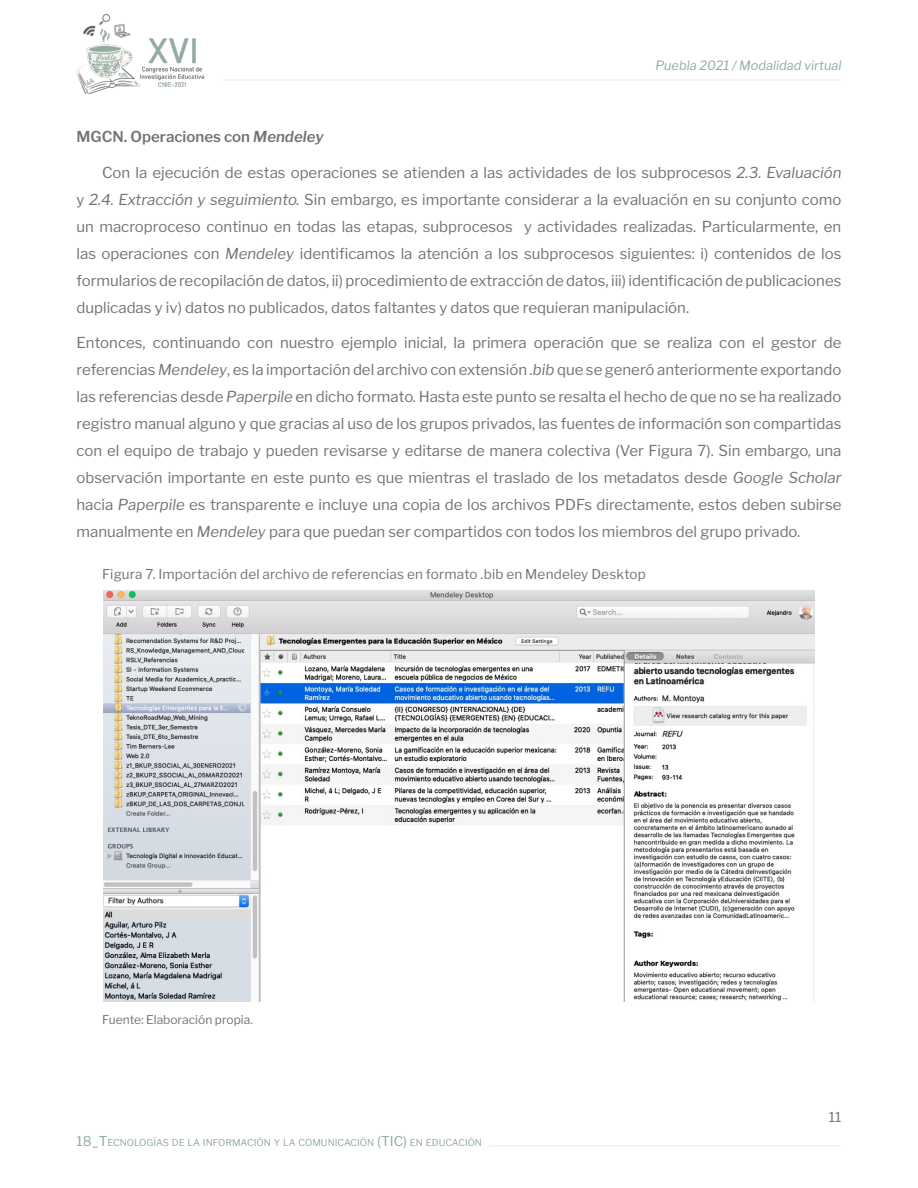
<style>
.page{position:relative;width:918px;height:1188px;background:#fff}
.page>*{position:absolute;margin:0;border:0;box-sizing:border-box;transform-origin:0 0}
.parrafo_general{font:15px/27px "Libre Franklin";color:#727376;text-align:justify}
.primer_parrafo{font:15px/27px "Libre Franklin";color:#727376;text-align:justify}
.t1{font:600 15px "Libre Franklin";color:#727376}
.PIES_DE_IMAGEN{font:13.5px "Libre Franklin";letter-spacing:.015em;color:#727376}
.t2{font:13.5px "Libre Franklin";color:#727376}
.t3{font:italic 12.75px "Libre Franklin";color:#92aca0}
.PIES_DE_IMAGEN-2{font:12px "Libre Franklin";color:#727376}
.t4{font:9.45px "Libre Franklin";color:#92aca0}
.s1{font-style:italic}
.s2{font-size:13.5px}
</style>
<div class="page">
<hr style="left:222px;top:79px;width:619px;height:2px;background:#f2f1ed">
<img style="left:77px;top:15px;width:126px;height:79px">
<hr style="left:489px;top:1145px;width:352px;height:2px;background:#f2f1ed">
<img style="left:103px;top:591px;width:712px;height:410px">
<p class="t3" style="left:655px;top:58px;width:187px">Puebla 2021 / Modalidad virtual</p>
<p class="t1" style="left:77px;top:128px;width:249px">MGCN. Operaciones con <span class="s1">Mendeley</span></p>
<p class="primer_parrafo" style="left:77px;top:159px;width:766px;text-indent:26px">Con la ejecución de estas operaciones se atienden a las actividades de los subprocesos <span class="s1">2.3. Evaluación </span>y <span class="s1">2.4. Extracción y seguimiento.</span> Sin embargo, es importante considerar a la evaluación en su conjunto como un macroproceso continuo en todas las etapas, subprocesos y actividades realizadas. Particularmente, en las operaciones con <span class="s1">Mendeley</span> identificamos la atención a los subprocesos siguientes: i) contenidos de los formularios de recopilación de datos, ii) procedimiento de extracción de datos, iii) identificación de publicaciones duplicadas y iv) datos no publicados, datos faltantes y datos que requieran manipulación.</p>
<p class="parrafo_general" style="left:77px;top:329px;width:766px">Entonces, continuando con nuestro ejemplo inicial, la primera operación que se realiza con el gestor de referencias <span class="s1">Mendeley</span>, es la importación del archivo con extensión <span class="s1">.bib</span> que se generó anteriormente exportando las referencias desde <span class="s1">Paperpile</span> en dicho formato. Hasta este punto se resalta el hecho de que no se ha realizado registro manual alguno y que gracias al uso de los grupos privados, las fuentes de información son compartidas con el equipo de trabajo y pueden revisarse y editarse de manera colectiva (Ver Figura 7). Sin embargo, una observación importante en este punto es que mientras el traslado de los metadatos desde <span class="s1">Google Scholar </span>hacia <span class="s1">Paperpile</span> es transparente e incluye una copia de los archivos PDFs directamente, estos deben subirse manualmente en <span class="s1">Mendeley</span> para que puedan ser compartidos con todos los miembros del grupo privado.</p>
<p class="PIES_DE_IMAGEN" style="left:102px;top:566px;width:545px">Figura 7. Importación del archivo de referencias en formato .bib en Mendeley Desktop</p>
<p class="PIES_DE_IMAGEN-2" style="left:102px;top:1013px;width:152px">Fuente: Elaboración propia.</p>
<p class="t4" style="left:77px;top:1137px;width:407px"><span class="s2">18_T</span>ECNOLOGÍAS DE LA INFORMACIÓN Y LA COMUNICACIÓN <span class="s2">(TIC)</span> EN EDUCACIÓN</p>
<p class="t2" style="left:829px;top:1109px;width:14px">11</p>
</div>
